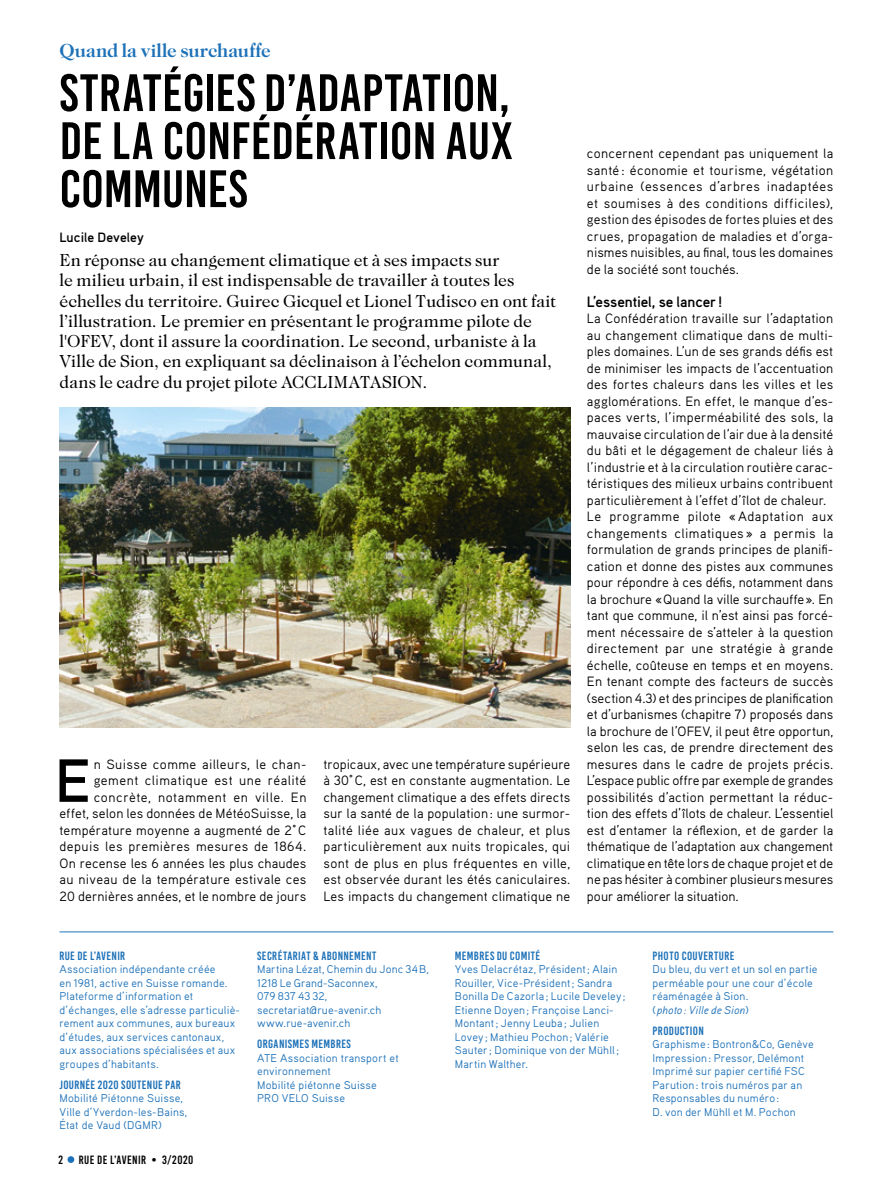
<style>
.page{position:relative;width:893px;height:1191px;background:#fff}
.page>*{position:absolute;margin:0;border:0;box-sizing:border-box;transform-origin:0 0}
._01_texte_courant_sm{font:700 60.75px "Aaux Pro";color:#000}
._02_titre_bebas_35{font:52.5px/48px "Bebas Kai";color:#000;text-align:justify}
._03_surtitre_caslon{font:700 19.5px "Caslon Two Twe Four ITC";letter-spacing:.005em;color:#1d71b8}
._04_lead_caslon_12{font:18px/20.2px "Caslon Two Twe Four ITC";color:#000}
._05_soustitres_10{font:700 15px "Aaux Pro";color:#000}
._01_texte_courant_sm-2{font:13.5px/16.5px "Aaux Pro";letter-spacing:.015em;color:#000;text-align:justify}
._04_lead_caslon_12-2{font:700 13.5px "Aaux Pro";letter-spacing:.005em;color:#000}
.impressum_titre{font:12px "Bebas Kai";letter-spacing:.03em;color:#1d71b8}
.t1{font:12px "Bebas Kai";letter-spacing:.035em;color:#000}
.impressum_texte{font:11.25px/13.5px "Aaux Pro";letter-spacing:.015em;color:#1d71b8}
.impressum_titre-2{font:11.25px/13.5px "Aaux Pro";letter-spacing:.015em;color:#1d71b8}
.s1{font-style:italic}
</style>
<div class="page">
<div style="left:68px;top:1156px;width:6px;height:7px;background:#1d71b8;border-radius:50%"></div>
<img style="left:60px;top:408px;width:511px;height:319px">
<hr style="left:60px;top:931px;width:773px;height:1px;background:#1d71b8">
<p class="_03_surtitre_caslon" style="left:60px;top:39px;width:212px">Quand la ville surchauffe</p>
<p class="_02_titre_bebas_35" style="left:60px;top:69px;width:454px">STRATÉGIES D’ADAPTATION, DE LA CONFÉDÉRATION AUX COMMUNES</p>
<p class="_04_lead_caslon_12-2" style="left:60px;top:228px;width:86px">Lucile Develey</p>
<p class="_04_lead_caslon_12" style="left:60px;top:250px;width:498px">En réponse au changement climatique et à ses impacts sur<br>le milieu urbain, il est indispensable de travailler à toutes les échelles du territoire. Guirec Gicquel et Lionel Tudisco en ont fait l’illustration. Le premier en présentant le programme pilote de l'OFEV, dont il assure la coordination. Le second, urbaniste à la Ville de Sion, en expliquant sa déclinaison à l’échelon communal, dans le cadre du projet pilote ACCLIMATASION.</p>
<p class="_01_texte_courant_sm-2" style="left:60px;top:755px;width:248px;text-align:right">n Suisse comme ailleurs, le chan&shy;gement climatique est une réalité concrète, notamment en ville. En<br>effet, selon les données de MétéoSuisse, la température moyenne a augmenté de 2°C depuis les premières mesures de 1864.<br>On recense les 6 années les plus chaudes au niveau de la température estivale ces 20 dernières années, et le nombre de jours</p>
<p class="_01_texte_courant_sm-2" style="left:323px;top:755px;width:248px">tropicaux, avec une température supérieure à 30°C, est en constante augmentation. Le changement climatique a des effets directs sur la santé de la population: une surmor&shy;talité liée aux vagues de chaleur, et plus particulièrement aux nuits tropicales, qui sont de plus en plus fréquentes en ville, est observée durant les étés caniculaires.<br>Les impacts du changement climatique ne</p>
<p class="_01_texte_courant_sm" style="left:55px;top:741px;width:37px">E</p>
<p class="_01_texte_courant_sm-2" style="left:587px;top:145px;width:248px">concernent cependant pas uniquement la santé : économie et tourisme, végétation urbaine (essences d’arbres inadaptées et soumises à des conditions difficiles), gestion des épisodes de fortes pluies et des crues, propagation de maladies et d’orga&shy;nismes nuisibles, au final, tous les domaines de la société sont touchés.</p>
<p class="_05_soustitres_10" style="left:587px;top:292px;width:137px">L’essentiel, se lancer!</p>
<p class="_01_texte_courant_sm-2" style="left:587px;top:310px;width:248px">La Confédération travaille sur l’adaptation au changement climatique dans de multi&shy;ples domaines. L’un de ses grands défis est de minimiser les impacts de l’accentuation des fortes chaleurs dans les villes et les agglomérations. En effet, le manque d’es&shy;paces verts, l’imperméabilité des sols, la mauvaise circulation de l’air due à la densité du bâti et le dégagement de chaleur liés à l’industrie et à la circulation routière carac&shy;téristiques des milieux urbains contribuent particulièrement à l’effet d’îlot de chaleur.</p>
<p class="_01_texte_courant_sm-2" style="left:587px;top:508px;width:248px">Le programme pilote « Adaptation aux changements climatiques » a permis la formulation de grands principes de planifi&shy;cation et donne des pistes aux communes pour répondre à ces défis, notamment dans la brochure «Quand la ville surchauffe». En tant que commune, il n’est ainsi pas forcé&shy;ment nécessaire de s’atteler à la question directement par une stratégie à grande échelle, coûteuse en temps et en moyens.<br>En tenant compte des facteurs de succès (section 4.3) et des principes de planification et d’urbanismes (chapitre 7) proposés dans la brochure de l’OFEV, il peut être opportun, selon les cas, de prendre directement des mesures dans le cadre de projets précis.<br>L’espace public offre par exemple de grandes possibilités d’action permettant la réduc&shy;tion des effets d’îlots de chaleur. L’essentiel est d’entamer la réflexion, et de garder la thématique de l’adaptation aux changement climatique en tête lors de chaque projet et de ne pas hésiter à combiner plusieurs mesures pour améliorer la situation.</p>
<p class="impressum_titre" style="left:60px;top:949px;width:67px">RUE DE L’AVENIR</p>
<p class="impressum_texte" style="left:60px;top:962px;width:182px">Association indépendante créée<br>en 1981, active en Suisse romande.<br>Plateforme d’information et d’échanges, elle s’adresse particuliè&shy;rement aux communes, aux bureaux d’études, aux services cantonaux, aux associations spécialisées et aux groupes d’habitants.</p>
<p class="impressum_titre" style="left:60px;top:1078px;width:123px">JOURNÉE 2020 SOUTENUE PAR</p>
<p class="impressum_titre-2" style="left:60px;top:1091px;width:129px">Mobilité Piétonne Suisse,<br>Ville d’Yverdon-les-Bains,<br>État de Vaud (DGMR)</p>
<p class="t1" style="left:58px;top:1153px;width:6px">2</p>
<p class="t1" style="left:79px;top:1153px;width:116px">RUE DE L’AVENIR • 3/2020</p>
<p class="impressum_titre" style="left:257px;top:949px;width:121px">SECRÉTARIAT &amp; ABONNEMENT</p>
<p class="impressum_texte" style="left:257px;top:962px;width:173px">Martina Lézat, Chemin du Jonc 34B,<br>1218 Le Grand-Saconnex,<br>079 837 43 32, secretariat@rue-avenir.ch www.rue-avenir.ch</p>
<p class="impressum_titre" style="left:257px;top:1037px;width:95px">ORGANISMES MEMBRES</p>
<p class="impressum_titre-2" style="left:257px;top:1051px;width:143px">ATE Association transport et environnement<br>Mobilité piétonne Suisse<br>PRO VELO Suisse</p>
<p class="impressum_titre" style="left:455px;top:949px;width:87px">MEMBRES DU COMITÉ</p>
<p class="impressum_texte" style="left:455px;top:962px;width:172px">Yves Delacrétaz, Président; Alain<br>Rouiller, Vice-Président; Sandra<br>Bonilla De Cazorla; Lucile Develey;<br>Etienne Doyen; Françoise Lanci-<br>Montant; Jenny Leuba; Julien<br>Lovey ; Mathieu Pochon; Valérie<br>Sauter; Dominique von der Mühll;<br>Martin Walther.</p>
<p class="impressum_titre" style="left:653px;top:949px;width:83px">PHOTO COUVERTURE</p>
<p class="impressum_texte" style="left:653px;top:962px;width:167px">Du bleu, du vert et un sol en partie perméable pour une cour d’école réaménagée à Sion.<br>(<span class="s1">photo : Ville de Sion</span>)</p>
<p class="impressum_titre" style="left:653px;top:1024px;width:53px">PRODUCTION</p>
<p class="impressum_texte" style="left:653px;top:1037px;width:163px">Graphisme: Bontron&amp;Co, Genève<br>Impression: Pressor, Delémont<br>Imprimé sur papier certifié FSC<br>Parution: trois numéros par an<br>Responsables du numéro:<br>D. von der Mühll et M. Pochon</p>
</div>
